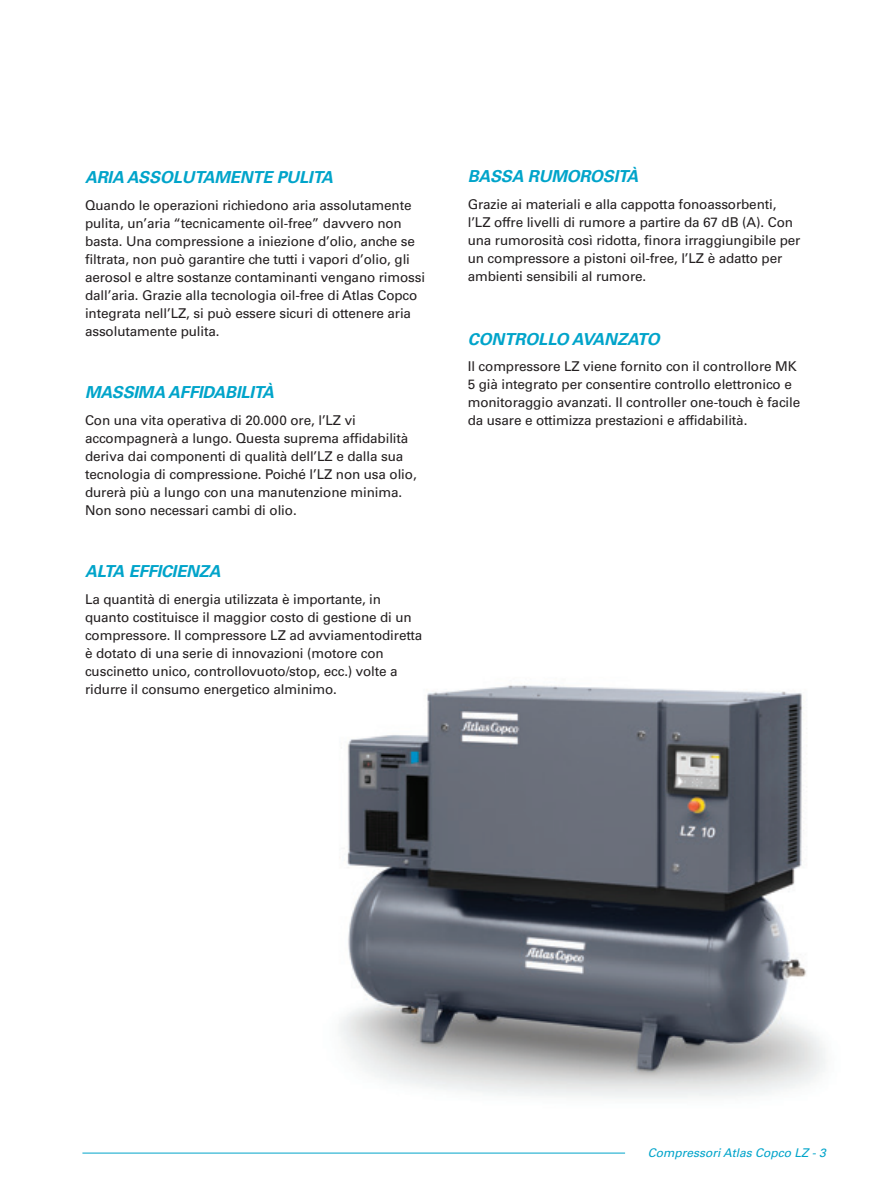
<style>
.page{position:relative;width:893px;height:1191px;background:#fff}
.page>*{position:absolute;margin:0;border:0;box-sizing:border-box;transform-origin:0 0}
.t1{font:italic 700 16.5px "Univers LT Std";letter-spacing:-.01em;color:#00a4ca}
.t2{font:13.5px/18px "Univers LT Std";letter-spacing:-.01em;color:#231f20}
.t3{font:italic 12px "Univers LT Std";color:#00a4ca}
</style>
<div class="page">
<hr style="left:82px;top:1152px;width:543px;height:1px;background:#00a4ca">
<img style="left:339px;top:685px;width:487px;height:413px">
<p class="t1" style="left:85px;top:168px;width:55px">ARIAASSO</p>
<p class="t1" style="left:173px;top:168px;width:34px">LUTAMENTE</p>
<p class="t1" style="left:277px;top:168px;width:46px">PULITA</p>
<p class="t2" style="left:85px;top:196px;width:342px">Quando le operazioni richiedono aria assolutamente pulita, un’aria “tecnicamente oil-free” davvero non basta. Una compressione a iniezione d’olio, anche se filtrata, non può garantire che tutti i vapori d’olio, gli aerosol e altre sostanze contaminanti vengano rimossi dall’aria. Grazie alla tecnologia oil-free di Atlas Copco integrata nell’LZ, si può essere sicuri di ottenere aria assolutamente pulita.</p>
<p class="t1" style="left:85px;top:383px;width:14px">MASS</p>
<p class="t1" style="left:134px;top:383px;width:142px">IMA AFFIDABILITÀ</p>
<p class="t2" style="left:85px;top:411px;width:333px">Con una vita operativa di 20.000 ore, l’LZ vi accompagnerà a lungo. Questa suprema affidabilità deriva dai componenti di qualità dell’LZ e dalla sua tecnologia di compressione. Poiché l’LZ non usa olio, durerà più a lungo con una manutenzione minima.<br>Non sono necessari cambi di olio.</p>
<p class="t1" style="left:85px;top:562px;width:137px">ALTA EFFICIENZA</p>
<p class="t2" style="left:85px;top:590px;width:339px">La quantità di energia utilizzata è importante, in quanto costituisce il maggior costo di gestione di un compressore. Il compressore LZ ad avviamentodiretta è dotato di una serie di innovazioni (motore con cuscinetto unico, controllovuoto/stop, ecc.) volte a ridurre il consumo energetico alminimo.</p>
<p class="t1" style="left:468px;top:167px;width:23px">BASSA</p>
<p class="t1" style="left:528px;top:167px;width:38px">RUMOROS</p>
<p class="t1" style="left:614px;top:167px;width:26px">ITÀ</p>
<p class="t2" style="left:468px;top:195px;width:334px">Grazie ai materiali e alla cappotta fonoassorbenti, l’LZ offre livelli di rumore a partire da 67 dB (A). Con una rumorosità così ridotta, finora irraggiungibile per un compressore a pistoni oil-free, l’LZ è adatto per ambienti sensibili al rumore.</p>
<p class="t1" style="left:468px;top:329px;width:24px">CONTRO</p>
<p class="t1" style="left:538px;top:329px;width:102px">LLO AVANZATO</p>
<p class="t2" style="left:468px;top:358px;width:334px">Il compressore LZ viene fornito con il controllore MK 5 già integrato per consentire controllo elettronico e monitoraggio avanzati. Il controller one-touch è facile da usare e ottimizza prestazioni e affidabilità.</p>
<p class="t3" style="left:648px;top:1146px;width:180px">Compressori Atlas Copco LZ - 3</p>
</div>
